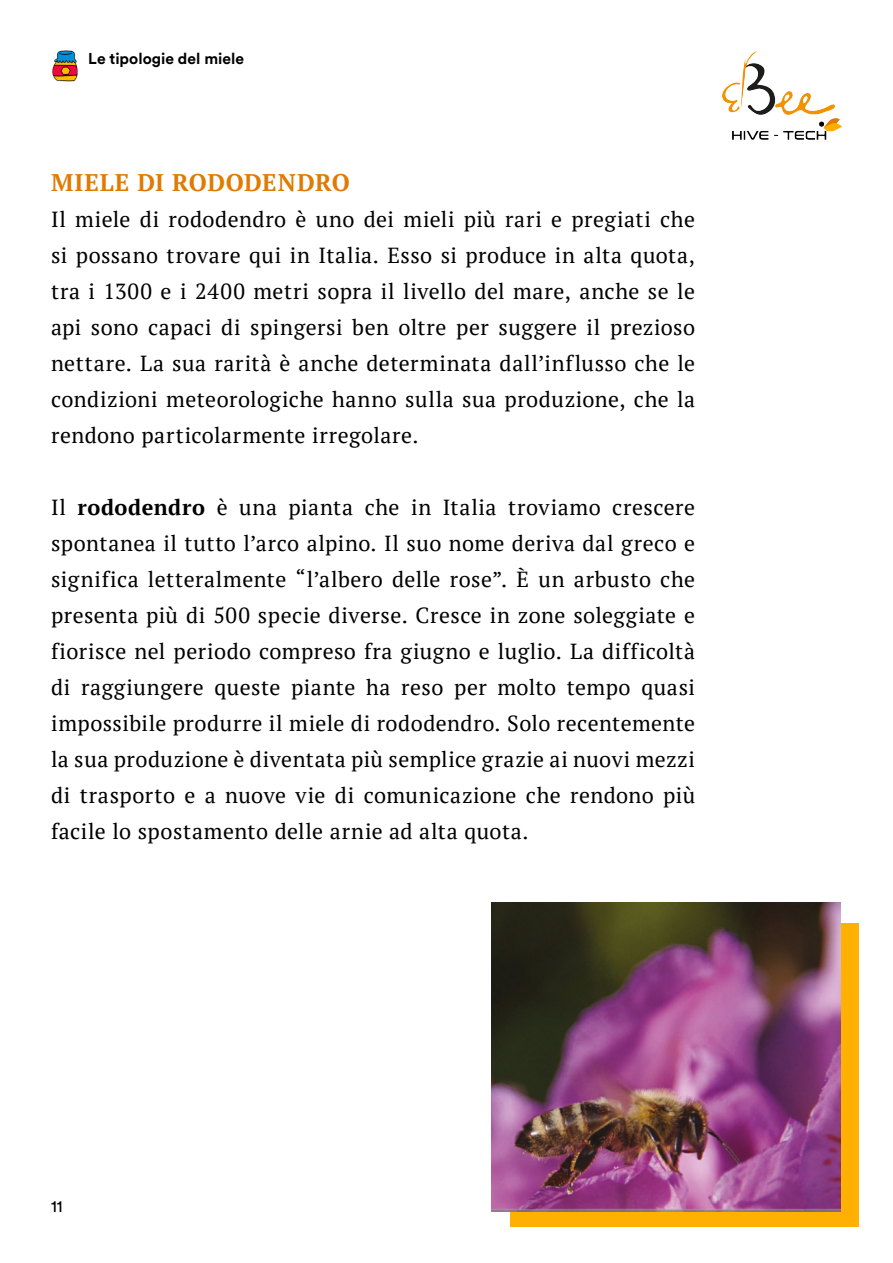
<style>
.page{position:relative;width:893px;height:1263px;background:#fff}
.page>*{position:absolute;margin:0;border:0;box-sizing:border-box;transform-origin:0 0}
.t1{font:700 24px "PT Serif";letter-spacing:.025em;color:#e17a00}
.t2{font:21.75px/36px "PT Serif";letter-spacing:.02em;color:#000;text-align:justify}
.t3{font:16.5px "Circular Std";color:#000}
.t4{font:700 15.6px "Circular Std";color:#000}
.s1{font-weight:700}
</style>
<div class="page">
<div style="left:510px;top:923px;width:349px;height:304px;background:#ffb000"></div>
<img style="left:492px;top:903px;width:348px;height:309px">
<img style="left:723px;top:51px;width:119px;height:89px">
<img style="left:52px;top:50px;width:26px;height:32px">
<p class="t4" style="left:88px;top:48px;width:157px">Le tipologie del miele</p>
<p class="t1" style="left:51px;top:167px;width:300px">MIELE DI RODODENDRO</p>
<p class="t2" style="left:51px;top:201px;width:646px">Il miele di rododendro è uno dei mieli più rari e pregiati che si possano trovare qui in Italia. Esso si produce in alta quota, tra i 1300 e i 2400 metri sopra il livello del mare, anche se le api sono capaci di spingersi ben oltre per suggere il prezioso nettare. La sua rarità è anche determinata dall’influsso che le condizioni meteorologiche hanno sulla sua produzione, che la rendono particolarmente irregolare.</p>
<p class="t2" style="left:51px;top:489px;width:646px">Il <span class="s1">rododendro</span> è una pianta che in Italia troviamo crescere spontanea il tutto l’arco alpino. Il suo nome deriva dal greco e significa letteralmente “l’albero delle rose”. È un arbusto che presenta più di 500 specie diverse. Cresce in zone soleggiate e fiorisce nel periodo compreso fra giugno e luglio. La difficoltà di raggiungere queste piante ha reso per molto tempo quasi impossibile produrre il miele di rododendro. Solo recentemente la sua produzione è diventata più semplice grazie ai nuovi mezzi di trasporto e a nuove vie di comunicazione che rendono più facile lo spostamento delle arnie ad alta quota.</p>
<p class="t3" style="left:51px;top:1196px;width:13px">11</p>
</div>
